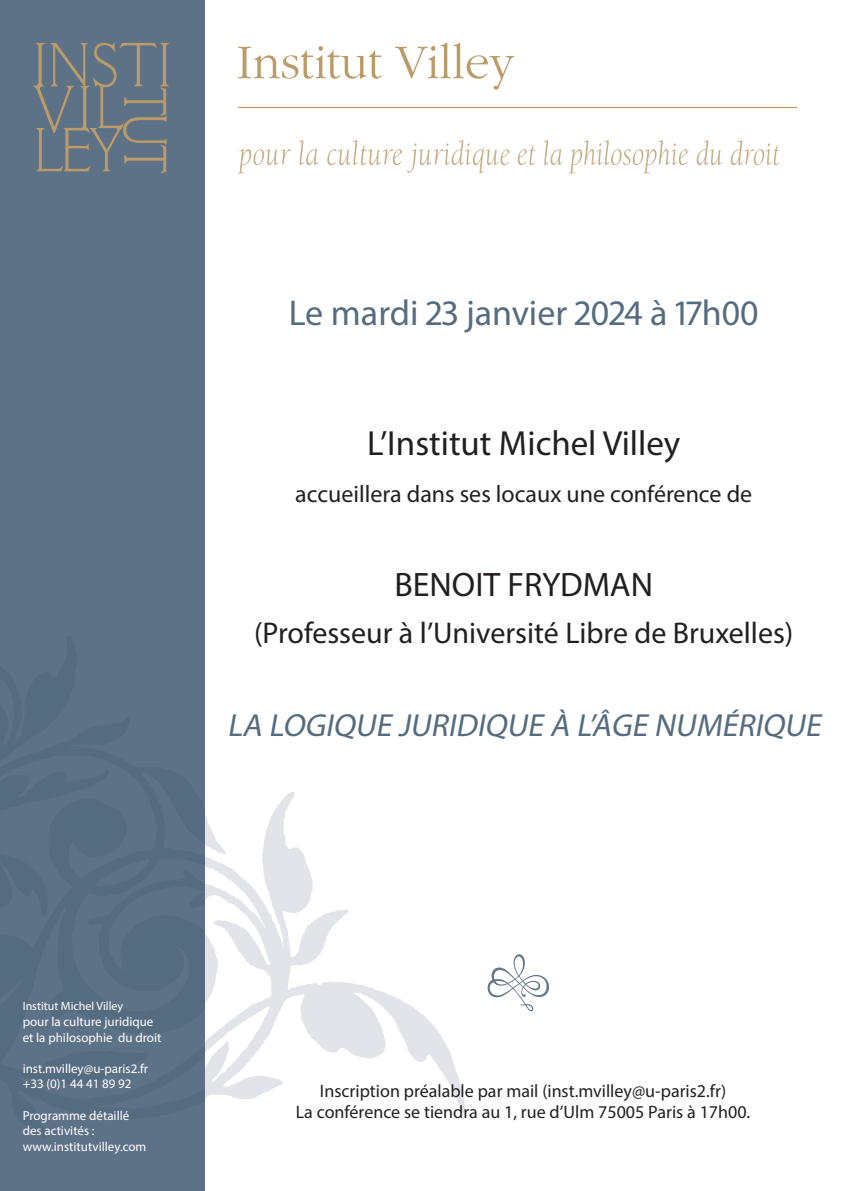
<style>
.page{position:relative;width:842px;height:1191px;background:#fff}
.page>*{position:absolute;margin:0;border:0;box-sizing:border-box;transform-origin:0 0}
.Titre__Date{font:36px "Myriad Pro";color:#556c80}
.Titre__type_event{font:35px "Myriad Pro";color:#231f20}
.Titre__type_event-2{font:34px "Myriad Pro";color:#231f20}
.Titre__Event{font:italic 32px "Myriad Pro";color:#556c80}
.Titre__type_event-3{font:30px "Myriad Pro";color:#231f20}
.Titre__type_event-4{font:24px "Myriad Pro";color:#231f20}
.Lieu{font:18px/21.6px "Myriad Pro";color:#231f20;text-align:center}
.t1{font:13px "Myriad Pro";color:#fff}
.t2{font:12px "Myriad Pro";color:#fff}
</style>
<div class="page">
<img style="left:204px;top:500px;width:262px;height:667px">
<div style="left:0;top:0;width:204px;height:1191px;background:#5d7287"></div>
<hr style="left:238px;top:107px;width:559px;height:1px;background:#bc9b69">
<svg style="left:33px;top:43px;width:136px;height:130px"></svg>
<svg style="left:238px;top:43px;width:277px;height:46px"></svg>
<svg style="left:488px;top:954px;width:61px;height:57px"></svg>
<svg style="left:238px;top:140px;width:272px;height:33px"></svg>
<svg style="left:518px;top:140px;width:262px;height:33px"></svg>
<p class="Titre__Date" style="left:289px;top:291px;width:471px">Le mardi 23 janvier 2024 à 17h00</p>
<p class="Titre__type_event" style="left:367px;top:422px;width:315px">L’Institut Michel Villey</p>
<p class="Titre__type_event-4" style="left:295px;top:479px;width:458px">accueillera dans ses locaux une conférence de</p>
<p class="Titre__type_event-2" style="left:394px;top:564px;width:260px">BENOIT FRYDMAN</p>
<p class="Titre__type_event-3" style="left:254px;top:614px;width:541px">(Professeur à l’Université Libre de Bruxelles)</p>
<p class="Titre__Event" style="left:227px;top:705px;width:602px">LA LOGIQUE JURIDIQUE À L’ÂGE NUMÉRIQUE</p>
<p class="t2" style="left:23px;top:999px;width:102px">Institut Michel Villey</p>
<p class="t1" style="left:23px;top:1013px;width:132px">pour la culture juridique</p>
<p class="t1" style="left:23px;top:1029px;width:140px">et la philosophie du droit</p>
<p class="t1" style="left:23px;top:1060px;width:127px">inst.mvilley@u-paris2.fr</p>
<p class="t1" style="left:23px;top:1076px;width:110px">+33 (0)1 44 41 89 92</p>
<p class="t1" style="left:23px;top:1107px;width:108px">Programme détaillé</p>
<p class="t1" style="left:23px;top:1122px;width:73px">des activités :</p>
<p class="t1" style="left:23px;top:1138px;width:125px">www.institutvilley.com</p>
<p class="Lieu" style="left:296px;top:1079px;width:456px">Inscription préalable par mail (inst.mvilley@u-paris2.fr)<br>La conférence se tiendra au 1, rue d’Ulm 75005 Paris à 17h00.</p>
</div>
